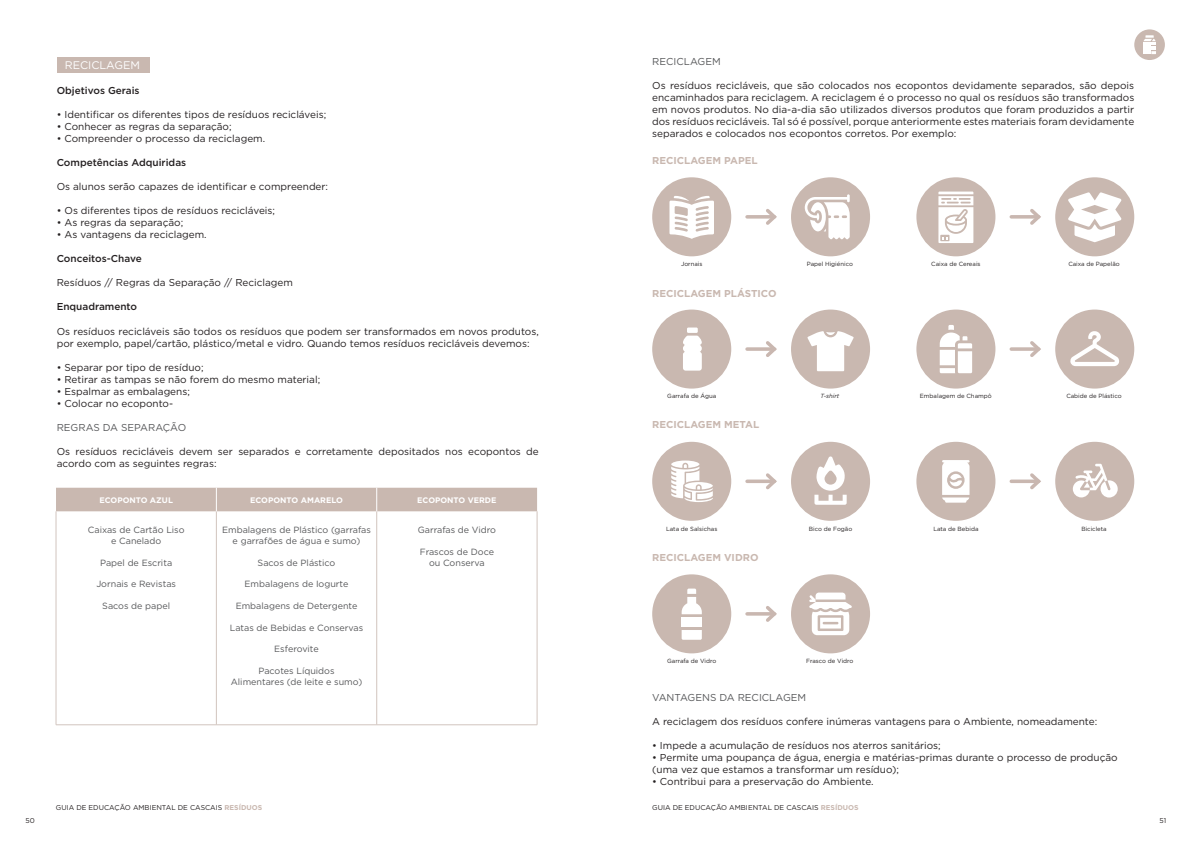
<style>
.page{position:relative;width:1191px;height:842px;background:#fff}
.page>*{position:absolute;margin:0;border:0;box-sizing:border-box;transform-origin:0 0}
.t1{font:11px "Gotham";color:#fff}
.t2{font:10px/12px "Gotham";color:#231f20}
.t3{font:500 10px "Gotham";color:#231f20}
.t4{font:700 10px "Gotham";color:#c9b8b0}
.t5{font:10px "Gotham";color:#57585a}
.t6{font:9px/10.8px "Gotham";color:#57585a;text-align:center}
.t7{font:700 8px "Gotham";color:#fff}
.t8{font:7px "Gotham";color:#231f20}
.t9{font:6px "Gotham";color:#231f20}
.t10{font:italic 6px "Gotham";color:#231f20}
.s1{font-weight:700;color:#c9b8b0}
</style>
<div class="page">
<div style="left:57px;top:57px;width:92px;height:16px;background:#c9b8b0"></div>
<hr style="left:56px;top:511px;width:1px;height:214px;background:#d1c4be">
<hr style="left:216px;top:511px;width:1px;height:214px;background:#d1c4be">
<hr style="left:376px;top:511px;width:1px;height:214px;background:#d1c4be">
<hr style="left:537px;top:511px;width:1px;height:214px;background:#d1c4be">
<hr style="left:56px;top:725px;width:160px;height:1px;background:#d1c4be">
<hr style="left:216px;top:725px;width:161px;height:1px;background:#d1c4be">
<hr style="left:377px;top:725px;width:160px;height:1px;background:#d1c4be">
<div style="left:56px;top:488px;width:481px;height:23px;background:#c9b8b0"></div>
<div style="left:1134px;top:29px;width:30px;height:31px;background:#c9b8b0;border-radius:50%"></div>
<svg style="left:1143px;top:35px;width:13px;height:19px"></svg>
<div style="left:652px;top:177px;width:79px;height:79px;background:#c9b8b0;border-radius:50%"></div>
<div style="left:916px;top:177px;width:79px;height:79px;background:#c9b8b0;border-radius:50%"></div>
<div style="left:791px;top:177px;width:79px;height:79px;background:#c9b8b0;border-radius:50%"></div>
<div style="left:1055px;top:177px;width:79px;height:79px;background:#c9b8b0;border-radius:50%"></div>
<svg style="left:747px;top:215px;width:15px;height:4px"></svg>
<svg style="left:762px;top:209px;width:15px;height:16px"></svg>
<svg style="left:1011px;top:215px;width:15px;height:4px"></svg>
<svg style="left:1026px;top:209px;width:15px;height:16px"></svg>
<svg style="left:669px;top:196px;width:45px;height:43px"></svg>
<svg style="left:804px;top:194px;width:45px;height:45px"></svg>
<svg style="left:1068px;top:192px;width:53px;height:50px"></svg>
<div style="left:652px;top:310px;width:79px;height:79px;background:#c9b8b0;border-radius:50%"></div>
<div style="left:916px;top:310px;width:79px;height:79px;background:#c9b8b0;border-radius:50%"></div>
<div style="left:791px;top:310px;width:79px;height:79px;background:#c9b8b0;border-radius:50%"></div>
<div style="left:1055px;top:310px;width:79px;height:79px;background:#c9b8b0;border-radius:50%"></div>
<svg style="left:747px;top:347px;width:15px;height:4px"></svg>
<svg style="left:762px;top:341px;width:15px;height:16px"></svg>
<svg style="left:1011px;top:347px;width:15px;height:4px"></svg>
<svg style="left:1026px;top:341px;width:15px;height:16px"></svg>
<svg style="left:683px;top:336px;width:19px;height:35px"></svg>
<div style="left:687px;top:327px;width:11px;height:6px;background:#fff"></div>
<svg style="left:807px;top:331px;width:46px;height:40px"></svg>
<div style="left:652px;top:442px;width:79px;height:79px;background:#c9b8b0;border-radius:50%"></div>
<div style="left:916px;top:442px;width:79px;height:79px;background:#c9b8b0;border-radius:50%"></div>
<div style="left:791px;top:442px;width:79px;height:79px;background:#c9b8b0;border-radius:50%"></div>
<div style="left:1055px;top:442px;width:79px;height:79px;background:#c9b8b0;border-radius:50%"></div>
<svg style="left:747px;top:479px;width:15px;height:4px"></svg>
<svg style="left:762px;top:473px;width:15px;height:17px"></svg>
<svg style="left:1011px;top:479px;width:15px;height:4px"></svg>
<svg style="left:1026px;top:473px;width:15px;height:17px"></svg>
<svg style="left:671px;top:460px;width:42px;height:42px"></svg>
<svg style="left:942px;top:460px;width:27px;height:43px"></svg>
<svg style="left:1072px;top:464px;width:45px;height:33px"></svg>
<svg style="left:938px;top:192px;width:35px;height:51px"></svg>
<svg style="left:939px;top:325px;width:33px;height:48px"></svg>
<svg style="left:1070px;top:331px;width:49px;height:35px"></svg>
<svg style="left:814px;top:456px;width:32px;height:49px"></svg>
<div style="left:652px;top:574px;width:79px;height:79px;background:#c9b8b0;border-radius:50%"></div>
<div style="left:791px;top:574px;width:79px;height:79px;background:#c9b8b0;border-radius:50%"></div>
<svg style="left:747px;top:612px;width:15px;height:4px"></svg>
<svg style="left:762px;top:606px;width:15px;height:16px"></svg>
<div style="left:681px;top:617px;width:21px;height:10px;background:#fff"></div>
<svg style="left:681px;top:588px;width:21px;height:26px"></svg>
<svg style="left:681px;top:630px;width:21px;height:10px"></svg>
<svg style="left:809px;top:592px;width:43px;height:43px"></svg>
<p class="t1" style="left:65px;top:58px;width:77px">RECICLAGEM</p>
<p class="t3" style="left:57px;top:84px;width:84px">Objetivos Gerais</p>
<p class="t2" style="left:57px;top:109px;width:271px">• Identificar os diferentes tipos de resíduos recicláveis;</p>
<p class="t2" style="left:57px;top:121px;width:176px">• Conhecer as regras da separação;</p>
<p class="t2" style="left:57px;top:133px;width:210px">• Compreender o processo da reciclagem.</p>
<p class="t3" style="left:57px;top:156px;width:131px">Competências Adquiridas</p>
<p class="t2" style="left:57px;top:181px;width:273px">Os alunos serão capazes de identificar e compreender:</p>
<p class="t2" style="left:57px;top:205px;width:220px">• Os diferentes tipos de resíduos recicláveis;</p>
<p class="t2" style="left:57px;top:217px;width:128px">• As regras da separação;</p>
<p class="t2" style="left:57px;top:229px;width:151px">• As vantagens da reciclagem.</p>
<p class="t3" style="left:57px;top:252px;width:87px">Conceitos-Chave</p>
<p class="t2" style="left:57px;top:277px;width:238px">Resíduos // Regras da Separação // Reciclagem</p>
<p class="t3" style="left:57px;top:300px;width:82px">Enquadramento</p>
<p class="t2" style="left:57px;top:325px;width:483px">Os resíduos recicláveis são todos os resíduos que podem ser transformados em novos produtos, por exemplo, papel/cartão, plástico/metal e vidro. Quando temos resíduos recicláveis devemos:</p>
<p class="t2" style="left:57px;top:361px;width:148px">• Separar por tipo de resíduo;</p>
<p class="t2" style="left:57px;top:373px;width:265px">• Retirar as tampas se não forem do mesmo material;</p>
<p class="t2" style="left:57px;top:385px;width:135px">• Espalmar as embalagens;</p>
<p class="t2" style="left:57px;top:397px;width:118px">• Colocar no ecoponto-</p>
<p class="t5" style="left:57px;top:421px;width:131px">REGRAS DA SEPARAÇÃO</p>
<p class="t2" style="left:57px;top:445px;width:483px">Os resíduos recicláveis devem ser separados e corretamente depositados nos ecopontos de acordo com as seguintes regras:</p>
<p class="t7" style="left:99px;top:495px;width:75px">ECOPONTO AZUL</p>
<p class="t7" style="left:250px;top:495px;width:94px">ECOPONTO AMARELO</p>
<p class="t7" style="left:417px;top:495px;width:81px">ECOPONTO VERDE</p>
<p class="t6" style="left:88px;top:524px;width:98px">Caixas de Cartão Liso e Canelado</p>
<p class="t6" style="left:100px;top:557px;width:74px">Papel de Escrita</p>
<p class="t6" style="left:96px;top:578px;width:81px">Jornais e Revistas</p>
<p class="t6" style="left:102px;top:600px;width:69px">Sacos de papel</p>
<p class="t6" style="left:222px;top:524px;width:150px">Embalagens de Plástico (garrafas e garrafões de água e sumo)</p>
<p class="t6" style="left:258px;top:557px;width:79px">Sacos de Plástico</p>
<p class="t6" style="left:245px;top:578px;width:105px">Embalagens de Iogurte</p>
<p class="t6" style="left:236px;top:600px;width:123px">Embalagens de Detergente</p>
<p class="t6" style="left:230px;top:622px;width:135px">Latas de Bebidas e Conservas</p>
<p class="t6" style="left:274px;top:643px;width:46px">Esferovite</p>
<p class="t6" style="left:231px;top:665px;width:133px">Pacotes Líquidos<br>Alimentares (de leite e sumo)</p>
<p class="t6" style="left:418px;top:524px;width:80px">Garrafas de Vidro</p>
<p class="t6" style="left:420px;top:546px;width:76px">Frascos de Doce ou Conserva</p>
<p class="t8" style="left:56px;top:803px;width:208px">GUIA DE EDUCAÇÃO AMBIENTAL DE CASCAIS <span class="s1">RESÍDUOS</span></p>
<p class="t5" style="left:652px;top:55px;width:70px">RECICLAGEM</p>
<p class="t2" style="left:652px;top:79px;width:483px;text-align:justify">Os resíduos recicláveis, que são colocados nos ecopontos devidamente separados, são depois encaminhados para reciclagem. A reciclagem é o processo no qual os resíduos são transformados em novos produtos. No dia-a-dia são utilizados diversos produtos que foram produzidos a partir dos resíduos recicláveis. Tal só é possível, porque anteriormente estes materiais foram devidamente separados e colocados nos ecopontos corretos. Por exemplo:</p>
<p class="t4" style="left:652px;top:154px;width:107px">RECICLAGEM PAPEL</p>
<p class="t9" style="left:681px;top:260px;width:23px">Jornais</p>
<p class="t9" style="left:807px;top:260px;width:48px">Papel Higiénico</p>
<p class="t9" style="left:931px;top:260px;width:51px">Caixa de Cereais</p>
<p class="t9" style="left:1068px;top:260px;width:53px">Caixa de Papelão</p>
<p class="t4" style="left:652px;top:287px;width:126px">RECICLAGEM PLÁSTICO</p>
<p class="t9" style="left:667px;top:392px;width:50px">Garrafa de Água</p>
<p class="t10" style="left:820px;top:392px;width:20px">T-shirt</p>
<p class="t9" style="left:920px;top:392px;width:73px">Embalagem de Champô</p>
<p class="t9" style="left:1066px;top:392px;width:57px">Cabide de Plástico</p>
<p class="t4" style="left:652px;top:418px;width:108px">RECICLAGEM METAL</p>
<p class="t9" style="left:666px;top:525px;width:53px">Lata de Salsichas</p>
<p class="t9" style="left:809px;top:525px;width:45px">Bico de Fogão</p>
<p class="t9" style="left:933px;top:525px;width:47px">Lata de Bebida</p>
<p class="t9" style="left:1081px;top:525px;width:27px">Bicicleta</p>
<p class="t4" style="left:652px;top:551px;width:108px">RECICLAGEM VIDRO</p>
<p class="t9" style="left:667px;top:657px;width:51px">Garrafa de Vidro</p>
<p class="t9" style="left:806px;top:657px;width:49px">Frasco de Vidro</p>
<p class="t5" style="left:652px;top:691px;width:155px">VANTAGENS DA RECICLAGEM</p>
<p class="t2" style="left:652px;top:715px;width:446px">A reciclagem dos resíduos confere inúmeras vantagens para o Ambiente, nomeadamente:</p>
<p class="t2" style="left:652px;top:739px;width:290px">• Impede a acumulação de resíduos nos aterros sanitários;</p>
<p class="t2" style="left:652px;top:751px;width:467px">• Permite uma poupança de água, energia e matérias-primas durante o processo de produção (uma vez que estamos a transformar um resíduo);</p>
<p class="t2" style="left:652px;top:775px;width:223px">• Contribui para a preservação do Ambiente.</p>
<p class="t8" style="left:652px;top:803px;width:208px">GUIA DE EDUCAÇÃO AMBIENTAL DE CASCAIS <span class="s1">RESÍDUOS</span></p>
<p class="t8" style="left:26px;top:816px;width:11px">50</p>
<p class="t8" style="left:1159px;top:816px;width:8px">51</p>
</div>
